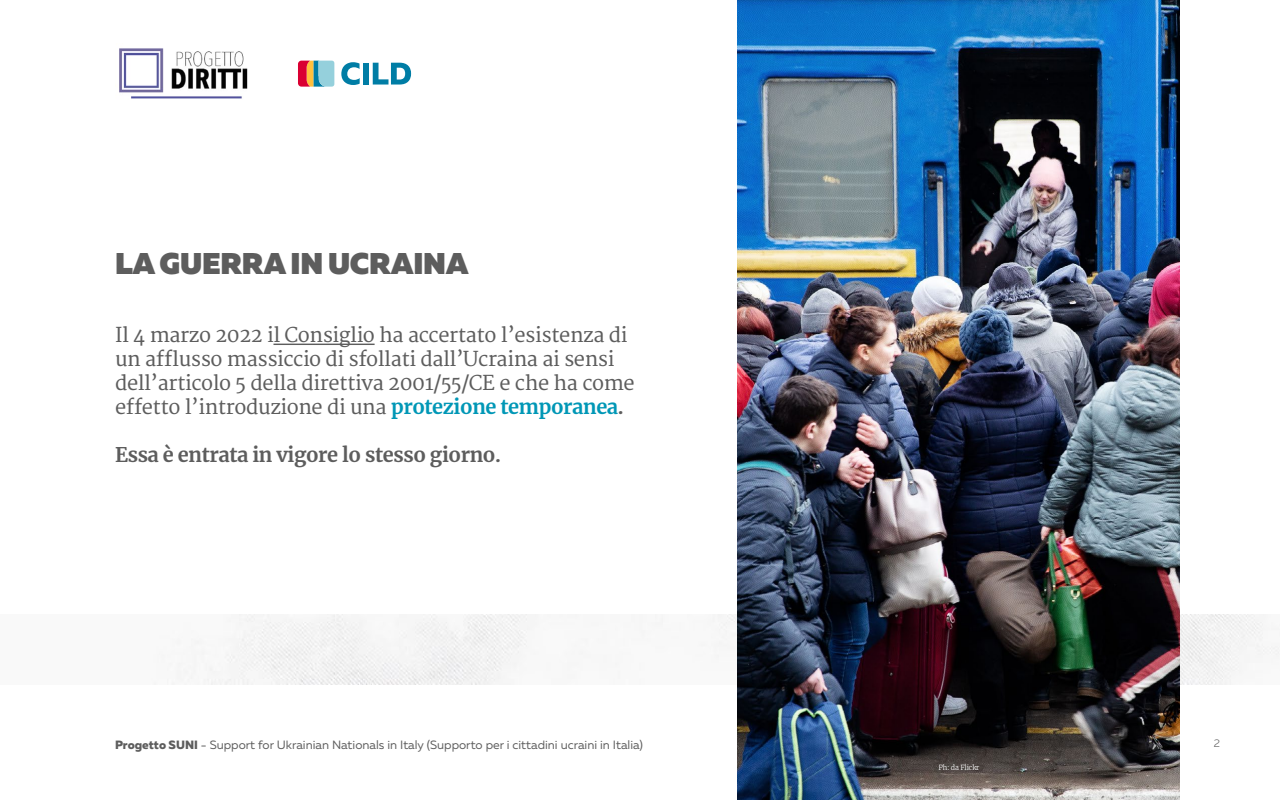
<style>
.page{position:relative;width:1280px;height:800px;background:#fff}
.page>*{position:absolute;margin:0;border:0;box-sizing:border-box;transform-origin:0 0}
.t1{font:900 30px "Muller";letter-spacing:-.01em;color:#5d5d5d}
.t2{font:20px/24px "Merriweather";letter-spacing:-.02em;color:#5d5d5d}
.t3{font:700 20px "Merriweather";letter-spacing:-.02em;color:#5d5d5d}
.t4{font:12px "Muller";color:#5d5d5d}
.t5{font:300 11px "Muller";color:#5d5d5d}
.t6{font:300 7px "Merriweather";letter-spacing:-.02em;color:#fff}
.s1{font-weight:700;color:#0097b6}
.s2{font-weight:700}
.s3{font-weight:800}
</style>
<div class="page">
<img style="left:119px;top:48px;width:129px;height:51px">
<svg style="left:298px;top:61px;width:36px;height:26px"></svg>
<svg style="left:341px;top:62px;width:19px;height:23px"></svg>
<div style="left:363px;top:63px;width:6px;height:22px;background:#007da5"></div>
<svg style="left:373px;top:63px;width:38px;height:22px"></svg>
<div style="left:172px;top:614px;width:1107px;height:70px;background:#f6f6f6"></div>
<img style="left:738px;top:0;width:442px;height:800px">
<hr style="left:273px;top:344px;width:102px;height:1px;background:#5d5d5d">
<h1 class="t1" style="left:115px;top:245px;width:355px">LA GUERRA IN UCRAINA</h1>
<p class="t2" style="left:115px;top:324px;width:521px">Il 4 marzo 2022 il Consiglio ha accertato l’esistenza di un afflusso massiccio di sfollati dall’Ucraina ai sensi dell’articolo 5 della direttiva 2001/55/CE e che ha come effetto l’introduzione di una <span class="s1">protezione temporanea</span><span class="s2">.</span></p>
<p class="t3" style="left:115px;top:441px;width:388px">Essa è entrata in vigore lo stesso giorno.</p>
<p class="t4" style="left:115px;top:737px;width:530px"><span class="s3">Progetto SUNI</span> - Support for Ukrainian Nationals in Italy (Supporto per i cittadini ucraini in Italia)</p>
<p class="t5" style="left:1214px;top:737px;width:8px">2</p>
<p class="t6" style="left:938px;top:762px;width:42px">Ph: da Flickr</p>
</div>
